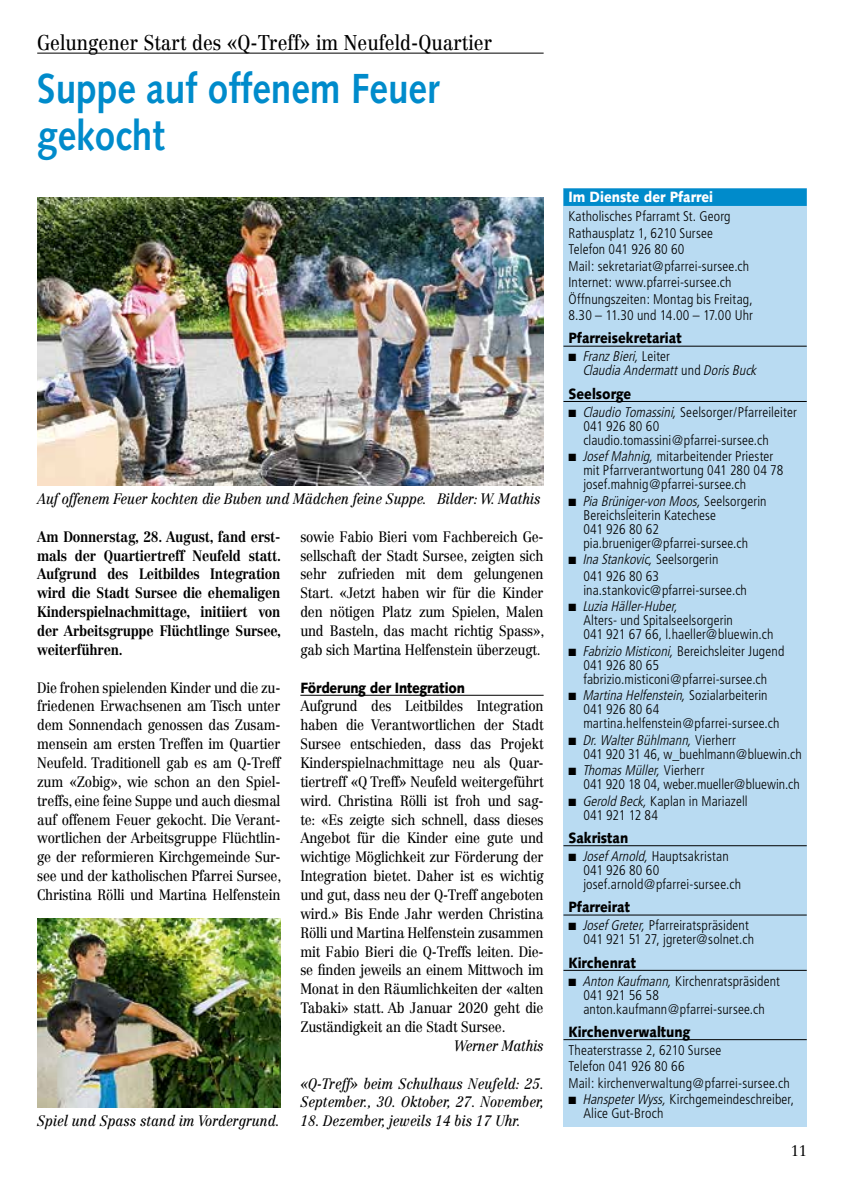
<style>
.page{position:relative;width:844px;height:1191px;background:#fff}
.page>*{position:absolute;margin:0;border:0;box-sizing:border-box;transform-origin:0 0}
.t1{font:700 42px/47.2px "Syntax LT Std";color:#008bcb;scale:.88 1}
.t2{font:21px "Centennial LT Std";color:#000;scale:.88 1}
.t3{font:14.88px/18.9px "Centennial LT Std";letter-spacing:-.015em;color:#000;text-align:justify;scale:.88 1}
.t4{font:700 14.88px/18.9px "Centennial LT Std";letter-spacing:-.015em;color:#000;text-align:justify;scale:.88 1}
.t5{font:italic 14.88px/18.9px "Centennial LT Std";color:#000;scale:.88 1}
.t6{font:900 14.88px "Syntax LT Std";color:#000;scale:.88 1}
.t7{font:900 14.88px "Syntax LT Std";color:#fff;scale:.88 1}
.t8{font:300 condensed 14px/14px "Frutiger";letter-spacing:.01em;color:#000}
.t9{font:italic 300 condensed 14px/14px "Frutiger";letter-spacing:.005em;color:#000}
.s1{font-style:normal}
.s2{font-style:italic}
</style>
<div class="page">
<hr style="left:37px;top:53px;width:506px;height:1px;background:#000">
<hr style="left:300px;top:695px;width:243px;height:1px;background:#000">
<div style="left:563px;top:188px;width:243px;height:938px;background:#b9dbf2"></div>
<div style="left:563px;top:188px;width:243px;height:18px;background:#008bcb"></div>
<hr style="left:563px;top:346px;width:243px;height:1px;background:#000">
<hr style="left:563px;top:401px;width:243px;height:1px;background:#000">
<hr style="left:563px;top:845px;width:243px;height:1px;background:#000">
<hr style="left:563px;top:914px;width:243px;height:1px;background:#000">
<hr style="left:563px;top:970px;width:243px;height:1px;background:#000">
<hr style="left:563px;top:1039px;width:243px;height:1px;background:#000">
<img style="left:37px;top:197px;width:506px;height:288px">
<img style="left:37px;top:918px;width:243px;height:189px">
<h2 class="t2" style="left:37px;top:30px;width:518px">Gelungener Start des «Q-Treff» im Neufeld-Quartier</h2>
<h1 class="t1" style="left:37px;top:65px;width:458px">Suppe auf offenem Feuer gekocht</h1>
<p class="t5" style="left:37px;top:489px;width:573px">Auf offenem Feuer kochten die Buben und Mädchen feine Suppe. Bilder: W. Mathis</p>
<p class="t4" style="left:37px;top:527px;width:278px">Am Donnerstag, 28. August, fand erst&shy;mals der Quartiertreff Neufeld statt.<br>Aufgrund des Leitbildes Integration wird die Stadt Sursee die ehemaligen Kinderspielnachmittage, initiiert von der Arbeitsgruppe Flüchtlinge Sursee, weiterführen.</p>
<p class="t3" style="left:37px;top:678px;width:279px">Die frohen spielenden Kinder und die zu&shy;friedenen Erwachsenen am Tisch unter dem Sonnendach genossen das Zusam&shy;mensein am ersten Treffen im Quartier Neufeld. Traditionell gab es am Q-Treff zum «Zobig», wie schon an den Spiel&shy;treffs, eine feine Suppe und auch diesmal auf offenem Feuer gekocht. Die Verant&shy;wortlichen der Arbeitsgruppe Flüchtlin&shy;ge der reformieren Kirchgemeinde Sur&shy;see und der katholischen Pfarrei Sursee, Christina Rölli und Martina Helfenstein</p>
<p class="t5" style="left:37px;top:1111px;width:277px">Spiel und Spass stand im Vordergrund.</p>
<p class="t3" style="left:300px;top:527px;width:279px">sowie Fabio Bieri vom Fachbereich Ge&shy;sellschaft der Stadt Sursee, zeigten sich sehr zufrieden mit dem gelungenen Start. «Jetzt haben wir für die Kinder den nötigen Platz zum Spielen, Malen und Basteln, das macht richtig Spass», gab sich Martina Helfenstein überzeugt.</p>
<p class="t6" style="left:300px;top:678px;width:188px">Förderung der Integration</p>
<p class="t3" style="left:300px;top:696px;width:278px">Aufgrund des Leitbildes Integration haben die Verantwortlichen der Stadt Sursee entschieden, dass das Projekt Kinderspielnachmittage neu als Quar&shy;tiertreff «Q Treff» Neufeld weitergeführt wird. Christina Rölli ist froh und sag&shy;te: «Es zeigte sich schnell, dass dieses Angebot für die Kinder eine gute und wichtige Möglichkeit zur Förderung der Integration bietet. Daher ist es wichtig und gut, dass neu der Q-Treff angeboten wird.» Bis Ende Jahr werden Christina Rölli und Martina Helfenstein zusammen mit Fabio Bieri die Q-Treffs leiten. Die&shy;se finden jeweils an einem Mittwoch im Monat in den Räumlichkeiten der «alten Tabaki» statt. Ab Januar 2020 geht die Zuständigkeit an die Stadt Sursee.</p>
<p class="t5" style="left:454px;top:1036px;width:103px">Werner Mathis</p>
<p class="t5" style="left:300px;top:1073px;width:278px">«Q-Treff» beim Schulhaus Neufeld: 25.<br>September., 30. Oktober, 27. November,</p>
<p class="t5" style="left:300px;top:1111px;width:252px">18. Dezember, jeweils 14 bis 17 Uhr.</p>
<p class="t7" style="left:568px;top:188px;width:166px">Im Dienste der Pfarrei</p>
<p class="t8" style="left:568px;top:208px;width:186px;line-height:16.4px">Katholisches Pfarramt St. Georg<br>Rathausplatz 1, 6210 Sursee<br>Telefon 041 926 80 60<br>Mail: sekretariat@pfarrei-sursee.ch<br>Internet: www.pfarrei-sursee.ch<br>Öffnungszeiten: Montag bis Freitag,<br>8.30 – 11.30 und 14.00 – 17.00 Uhr</p>
<p class="t6" style="left:568px;top:329px;width:130px">Pfarreisekretariat</p>
<p class="t9" style="left:583px;top:350px;width:175px;text-indent:-15px">■ Franz Bieri, <span class="s1">Leiter<br></span>Claudia Andermatt <span class="s1">und</span> Doris Buck</p>
<p class="t6" style="left:568px;top:385px;width:73px">Seelsorge</p>
<p class="t8" style="left:583px;top:405px;width:215px;text-indent:-15px">■ <span class="s2">Claudio Tomassini,</span> Seelsorger/Pfarreileiter<br>041 926 80 60 claudio.tomassini@pfarrei-sursee.ch</p>
<p class="t8" style="left:583px;top:449px;width:201px;text-indent:-15px">■ <span class="s2">Josef Mahnig,</span> mitarbeitender Priester mit Pfarrverantwortung 041 280 04 78 josef.mahnig@pfarrei-sursee.ch</p>
<p class="t8" style="left:583px;top:494px;width:185px;text-indent:-15px">■ <span class="s2">Pia Brüniger-von Moos,</span> Seelsorgerin<br>Bereichsleiterin Katechese<br>041 926 80 62 pia.brueniger@pfarrei-sursee.ch</p>
<p class="t8" style="left:583px;top:551px;width:136px;line-height:16.4px;text-indent:-15px">■ <span class="s2">Ina Stankovic,</span> Seelsorgerin<br>041 926 80 63</p>
<p class="t8" style="left:583px;top:583px;width:165px">ina.stankovic@pfarrei-sursee.ch</p>
<p class="t8" style="left:583px;top:599px;width:191px;text-indent:-15px">■ <span class="s2">Luzia Häller-Huber,<br></span>Alters- und Spitalseelsorgerin<br>041 921 67 66, l.haeller@bluewin.ch</p>
<p class="t8" style="left:583px;top:644px;width:202px;text-indent:-15px">■ <span class="s2">Fabrizio Misticoni,</span> Bereichsleiter Jugend<br>041 926 80 65 fabrizio.misticoni@pfarrei-sursee.ch</p>
<p class="t8" style="left:583px;top:688px;width:198px;text-indent:-15px">■ <span class="s2">Martina Helfenstein,</span> Sozialarbeiterin<br>041 926 80 64 martina.helfenstein@pfarrei-sursee.ch</p>
<p class="t8" style="left:583px;top:733px;width:220px;text-indent:-15px">■ <span class="s2">Dr. Walter Bühlmann,</span> Vierherr<br>041 920 31 46, w_buehlmann@bluewin.ch</p>
<p class="t8" style="left:583px;top:763px;width:218px;text-indent:-15px">■ <span class="s2">Thomas Müller,</span> Vierherr<br>041 920 18 04, weber.mueller@bluewin.ch</p>
<p class="t8" style="left:583px;top:794px;width:166px;text-indent:-15px">■ <span class="s2">Gerold Beck,</span> Kaplan in Mariazell<br>041 921 12 84</p>
<p class="t6" style="left:568px;top:829px;width:70px">Sakristan</p>
<p class="t8" style="left:583px;top:849px;width:159px;text-indent:-15px">■ <span class="s2">Josef Arnold,</span> Hauptsakristan<br>041 926 80 60 josef.arnold@pfarrei-sursee.ch</p>
<p class="t6" style="left:568px;top:898px;width:71px">Pfarreirat</p>
<p class="t8" style="left:583px;top:918px;width:172px;text-indent:-15px">■ <span class="s2">Josef Greter,</span> Pfarreiratspräsident<br>041 921 51 27, jgreter@solnet.ch</p>
<p class="t6" style="left:568px;top:953px;width:78px">Kirchenrat</p>
<p class="t8" style="left:583px;top:974px;width:198px;text-indent:-15px">■ <span class="s2">Anton Kaufmann,</span> Kirchenratspräsident<br>041 921 56 58 anton.kaufmann@pfarrei-sursee.ch</p>
<p class="t6" style="left:568px;top:1023px;width:140px">Kirchenverwaltung</p>
<p class="t8" style="left:568px;top:1042px;width:223px;line-height:16.4px">Theaterstrasse 2, 6210 Sursee<br>Telefon 041 926 80 66<br>Mail: kirchenverwaltung@pfarrei-sursee.ch</p>
<p class="t8" style="left:583px;top:1092px;width:212px;text-indent:-15px">■ <span class="s2">Hanspeter Wyss,</span> Kirchgemeindeschreiber,<br>Alice Gut-Broch</p>
<p class="t3" style="left:791px;top:1141px;width:19px">11</p>
</div>
